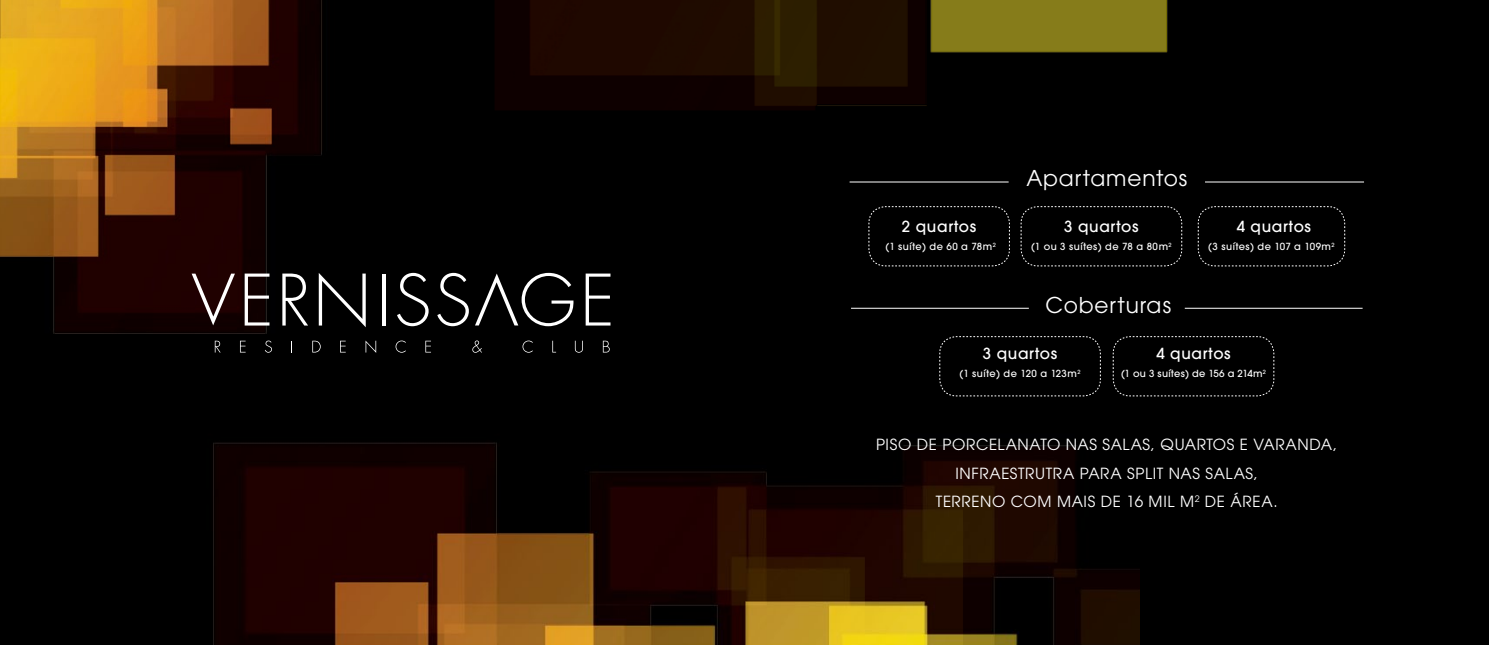
<style>
.page{position:relative;width:1489px;height:645px;background:#fff}
.page>*{position:absolute;margin:0;border:0;box-sizing:border-box;transform-origin:0 0}
.t1{font:21.7px "Avant Garde";color:#fff}
.t2{font:15.31px/28.7px "Avant Garde";letter-spacing:.04em;color:#fff}
.t3{font:500 15.22px "Avant Garde";letter-spacing:.045em;color:#fff}
.t4{font:500 9.71px "Avant Garde";letter-spacing:.04em;color:#fff}
.t5{font:500 9.71px "Avant Garde";letter-spacing:.005em;color:#fff}
</style>
<div class="page">
<div style="left:0;top:0;width:1488px;height:645px;background:#000"></div>
<img style="left:0;top:0;width:391px;height:389px">
<img style="left:82px;top:377px;width:1056px;height:268px">
<img style="left:464px;top:0;width:841px;height:120px">
<svg style="left:215px;top:341px;width:6px;height:11px"></svg>
<svg style="left:240px;top:341px;width:5px;height:11px"></svg>
<svg style="left:265px;top:341px;width:7px;height:12px"></svg>
<svg style="left:312px;top:341px;width:9px;height:11px"></svg>
<svg style="left:340px;top:341px;width:6px;height:11px"></svg>
<svg style="left:365px;top:341px;width:11px;height:12px"></svg>
<svg style="left:395px;top:341px;width:10px;height:12px"></svg>
<svg style="left:425px;top:341px;width:6px;height:11px"></svg>
<svg style="left:472px;top:340px;width:10px;height:13px"></svg>
<svg style="left:522px;top:341px;width:10px;height:12px"></svg>
<svg style="left:552px;top:341px;width:4px;height:11px"></svg>
<svg style="left:575px;top:341px;width:8px;height:12px"></svg>
<svg style="left:603px;top:341px;width:6px;height:11px"></svg>
<svg style="left:245px;top:274px;width:24px;height:51px"></svg>
<svg style="left:282px;top:274px;width:26px;height:51px"></svg>
<svg style="left:319px;top:273px;width:47px;height:54px"></svg>
<hr style="left:382px;top:274px;width:4px;height:51px;background:#fff">
<svg style="left:397px;top:273px;width:31px;height:53px"></svg>
<svg style="left:437px;top:273px;width:32px;height:53px"></svg>
<svg style="left:585px;top:274px;width:25px;height:51px"></svg>
<svg style="left:192px;top:274px;width:43px;height:51px;background:#402929"></svg>
<svg style="left:475px;top:273px;width:98px;height:53px;background:#2a2a2a"></svg>
<hr style="left:849px;top:182px;width:159px;height:1px;background:#fff">
<hr style="left:1204px;top:182px;width:159px;height:1px;background:#fff">
<div style="left:1020px;top:206px;width:162px;height:61px;background:#000"></div>
<div style="left:1197px;top:206px;width:148px;height:61px;background:#000"></div>
<div style="left:868px;top:206px;width:142px;height:61px;background:#000"></div>
<hr style="left:851px;top:308px;width:177px;height:1px;background:#fff">
<hr style="left:1184px;top:308px;width:178px;height:1px;background:#fff">
<div style="left:939px;top:336px;width:161px;height:61px;background:#000"></div>
<div style="left:1112px;top:336px;width:162px;height:61px;background:#000"></div>
<p class="t3" style="left:901px;top:217px;width:76px">2 quartos</p>
<p class="t4" style="left:885px;top:240px;width:112px">(1 suíte) de 60 a 78m<sup>2</sup></p>
<h1 class="t1" style="left:1026px;top:165px;width:162px">APARTAMENTOS</h1>
<p class="t3" style="left:1064px;top:217px;width:76px">3 quartos</p>
<p class="t4" style="left:1031px;top:240px;width:142px">(1 ou 3 suítes) de 78 a 80m<sup>2</sup></p>
<p class="t3" style="left:1236px;top:217px;width:76px">4 quartos</p>
<p class="t4" style="left:1208px;top:240px;width:128px">(3 suítes) de 107 a 109m<sup>2</sup></p>
<h1 class="t1" style="left:1045px;top:292px;width:127px">COBERTURAS</h1>
<p class="t3" style="left:982px;top:344px;width:76px">3 quartos</p>
<p class="t4" style="left:959px;top:367px;width:122px">(1 suíte) de 120 a 123m<sup>2</sup></p>
<p class="t3" style="left:1156px;top:344px;width:76px">4 quartos</p>
<p class="t5" style="left:1120px;top:367px;width:146px">(1 ou 3 suítes) de 156 a 214m<sup>2</sup></p>
<p class="t2" style="left:876px;top:430px;width:201px">PISO DE PORCELANATO NAS</p>
<p class="t2" style="left:1102px;top:430px;width:11px">SALAS</p>
<p class="t2" style="left:1150px;top:430px;width:22px">, QUARTOS</p>
<p class="t2" style="left:1239px;top:430px;width:26px">E VARANDA</p>
<p class="t2" style="left:1333px;top:430px;width:6px">,</p>
<p class="t2" style="left:955px;top:458px;width:35px">IN FRAESTRUTRA</p>
<p class="t2" style="left:1079px;top:458px;width:12px">PARA</p>
<p class="t2" style="left:1127px;top:458px;width:9px">SPLIT</p>
<p class="t2" style="left:1168px;top:458px;width:11px">NAS</p>
<p class="t2" style="left:1205px;top:458px;width:11px">SALAS</p>
<p class="t2" style="left:935px;top:458px;width:343px;text-indent:318px">,<br>TERRENO COM MAIS DE 16 MIL M<sup>2</sup> DE ÁREA.</p>
</div>
